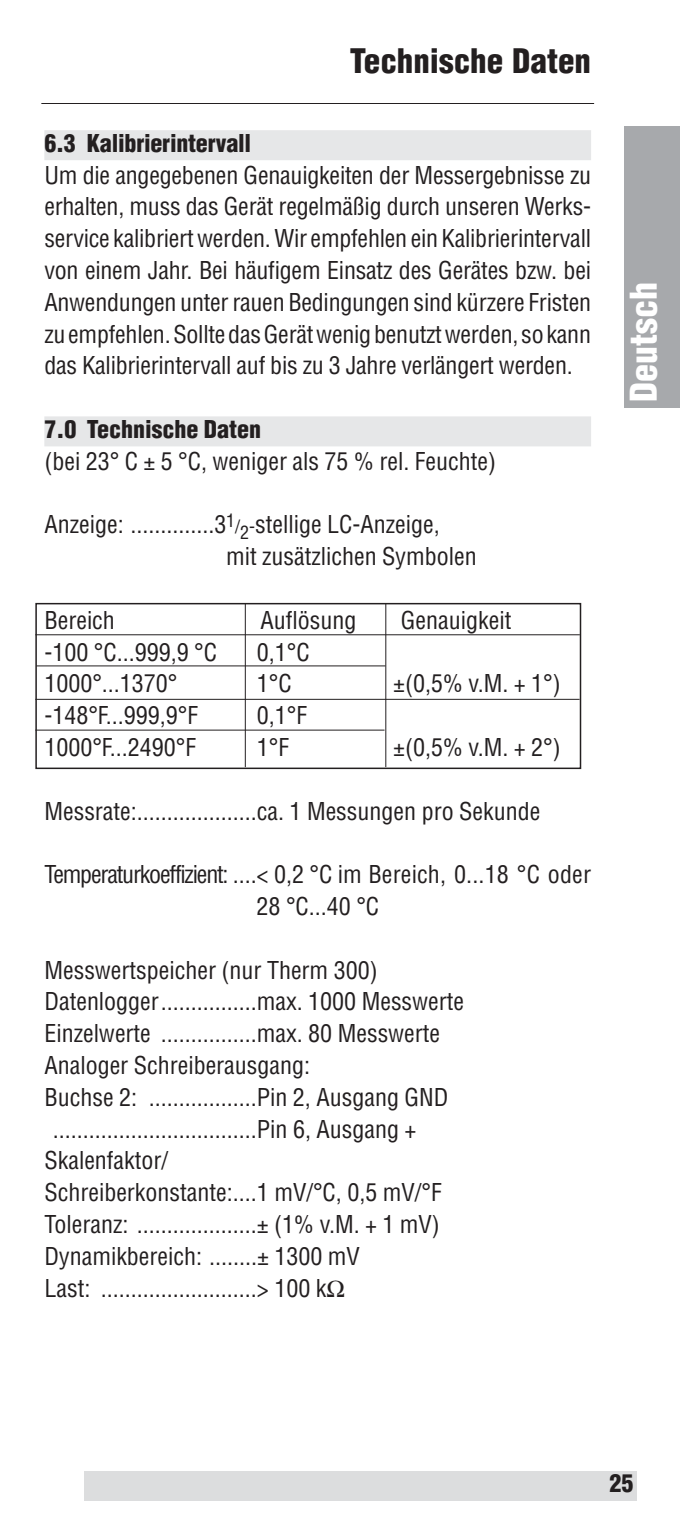
<style>
.page{position:relative;width:681px;height:1530px;background:#fff}
.page>*{position:absolute;margin:0;border:0;box-sizing:border-box;transform-origin:0 0}
.t1{font:900 condensed 36px "Helvetica";color:#fff}
.t2{font:900 condensed 33px "Helvetica";color:#231f20}
.t3{font:condensed 24px/31.8px "Helvetica";color:#231f20;text-align:justify}
.t4{font:condensed 24px/31.8px "Helvetica";letter-spacing:-.05em;color:#231f20;text-align:center}
.t5{font:900 condensed 24px "Helvetica";letter-spacing:-.01em;color:#231f20}
.s1{font-size:18px}
</style>
<div class="page">
<div style="left:44px;top:130px;width:547px;height:30px;background:#e6e7e8"></div>
<div style="left:44px;top:416px;width:547px;height:30px;background:#e6e7e8"></div>
<hr style="left:41px;top:103px;width:553px;height:1px;background:#231f20">
<div style="left:84px;top:1471px;width:553px;height:30px;background:#dcddde"></div>
<div style="left:624px;top:126px;width:55px;height:282px;background:#a7a9ac"></div>
<div style="left:35px;top:603px;width:546px;height:166px;border:2px solid #231f20"></div>
<hr style="left:35px;top:699px;width:545px;height:1px;background:#231f20">
<hr style="left:35px;top:634px;width:545px;height:1px;background:#231f20">
<hr style="left:245px;top:604px;width:1px;height:163px;background:#231f20">
<hr style="left:385px;top:604px;width:1px;height:163px;background:#231f20">
<hr style="left:36px;top:665px;width:350px;height:1px;background:#231f20">
<hr style="left:35px;top:730px;width:350px;height:1px;background:#231f20">
<h2 class="t2" style="left:350px;top:48px;width:243px">Technische Daten</h2>
<p class="t5" style="left:44px;top:134px;width:208px">6.3 Kalibrierintervall</p>
<p class="t3" style="left:44px;top:161px;width:548px">Um die angegebenen Genauigkeiten der Messergebnisse zu erhalten, muss das Gerät regelmäßig durch unseren Werks&shy;service kalibriert werden. Wir empfehlen ein Kalibrierintervall von einem Jahr. Bei häufigem Einsatz des Gerätes bzw. bei Anwendungen unter rauen Bedingungen sind kürzere Fristen zu empfehlen. Sollte das Gerät wenig benutzt werden, so kann das Kalibrierintervall auf bis zu 3 Jahre verlängert werden.</p>
<p class="t5" style="left:44px;top:420px;width:218px">7.0 Technische Daten</p>
<p class="t3" style="left:44px;top:447px;width:453px">(bei 23° C ± 5 °C, weniger als 75 % rel. Feuchte)</p>
<p class="t3" style="left:226px;top:511px;width:252px;text-indent:-182px">Anzeige: ..............3<sup>1</sup><span class="s1">/</span><sub>2</sub><span class="s1">-</span>stellige LC-Anzeige,<br>mit zusätzlichen Symbolen</p>
<p class="t3" style="left:44px;top:606px;width:72px">Bereich</p>
<p class="t3" style="left:260px;top:606px;width:97px">Auflösung</p>
<p class="t3" style="left:401px;top:606px;width:112px">Genauigkeit</p>
<p class="t3" style="left:44px;top:638px;width:174px">-100 °C...999,9 °C</p>
<p class="t3" style="left:257px;top:638px;width:54px">0,1°C</p>
<p class="t3" style="left:44px;top:670px;width:135px">1000°...1370°</p>
<p class="t3" style="left:257px;top:670px;width:36px">1°C</p>
<p class="t3" style="left:393px;top:670px;width:169px">±(0,5% v.M. + 1°)</p>
<p class="t3" style="left:44px;top:701px;width:155px">-148°F...999,9°F</p>
<p class="t3" style="left:257px;top:701px;width:52px">0,1°F</p>
<p class="t3" style="left:44px;top:733px;width:153px">1000°F...2490°F</p>
<p class="t3" style="left:257px;top:733px;width:34px">1°F</p>
<p class="t3" style="left:393px;top:733px;width:169px">±(0,5% v.M. + 2°)</p>
<p class="t3" style="left:44px;top:797px;width:497px">Messrate:....................ca. 1 Messungen pro Sekunde</p>
<p class="t4" style="left:44px;top:860px;width:548px">Temperaturkoeffizient: ....&lt; 0,2 °C im Bereich, 0...18 °C oder<br>28 °C...40 °C</p>
<p class="t3" style="left:44px;top:956px;width:335px">Messwertspeicher (nur Therm 300)</p>
<p class="t3" style="left:44px;top:988px;width:421px">Datenlogger................max. 1000 Messwerte</p>
<p class="t3" style="left:44px;top:1019px;width:397px">Einzelwerte ................max. 80 Messwerte</p>
<p class="t3" style="left:44px;top:1051px;width:267px">Analoger Schreiberausgang:</p>
<p class="t3" style="left:44px;top:1083px;width:406px">Buchse 2: ..................Pin 2, Ausgang GND</p>
<p class="t3" style="left:53px;top:1115px;width:365px">..................................Pin 6, Ausgang +</p>
<p class="t3" style="left:44px;top:1147px;width:125px">Skalenfaktor/</p>
<p class="t3" style="left:44px;top:1178px;width:399px">Schreiberkonstante:....1 mV/°C, 0,5 mV/°F</p>
<p class="t3" style="left:44px;top:1210px;width:397px">Toleranz: ....................± (1% v.M. + 1 mV)</p>
<p class="t3" style="left:44px;top:1242px;width:317px">Dynamikbereich: ........± 1300 mV</p>
<p class="t3" style="left:44px;top:1274px;width:284px">Last: ..........................&gt; 100 k</p>
<h1 class="t1" style="left:630px;top:402px;width:121px;rotate:-90deg">Deutsch</h1>
<p class="t5" style="left:610px;top:1474px;width:25px">25</p>
</div>
